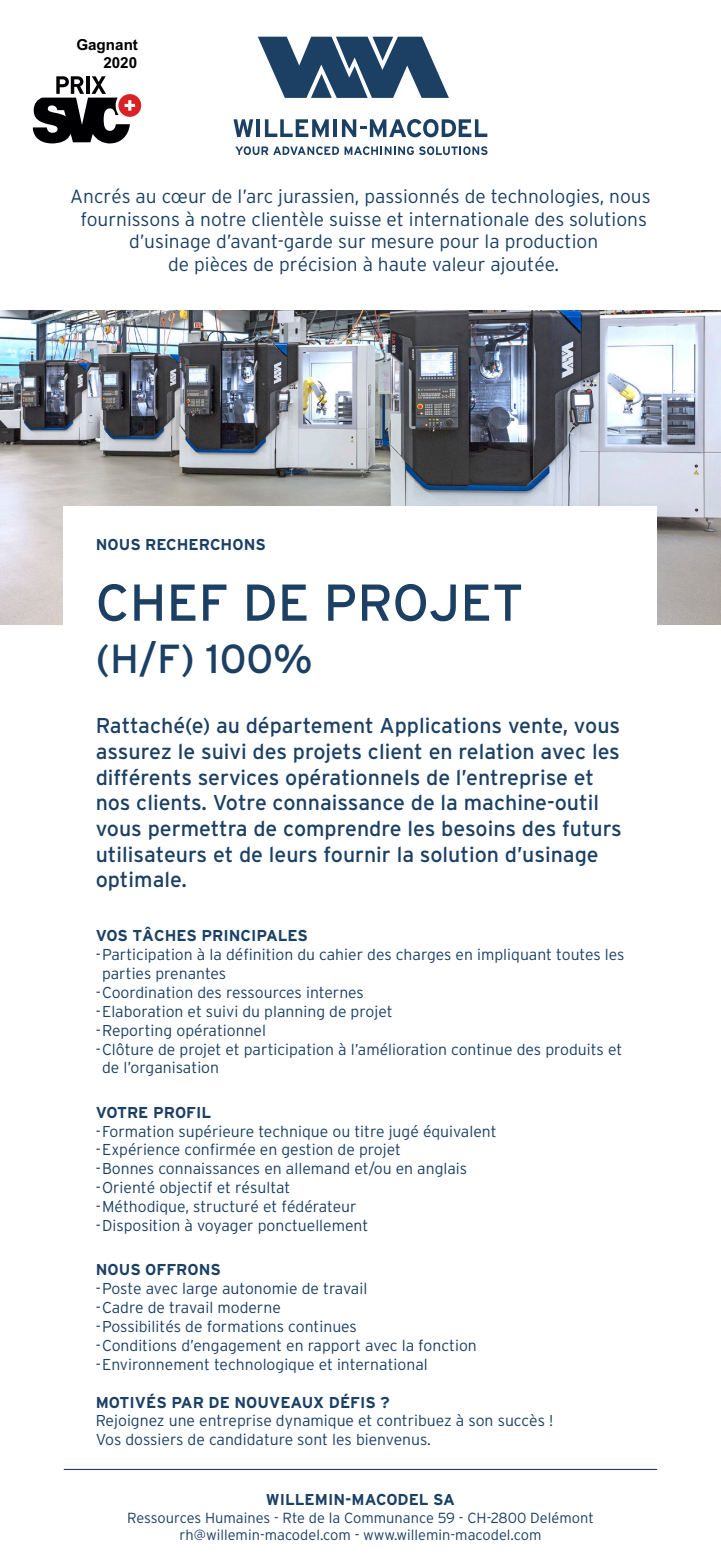
<style>
.page{position:relative;width:721px;height:1563px;background:#fff}
.page>*{position:absolute;margin:0;border:0;box-sizing:border-box;transform-origin:0 0}
.Titre_annonce{font:51.75px "Interstate";color:#1b4064}
.Titre_annonce-2{font:40.5px "Interstate";color:#1b4064}
.Texte_1{font:21.38px/25.7px "Interstate";color:#1b4064}
.Texte_2_justiifier{font:300 19.12px/22.9px "Interstate";color:#1b4064;text-align:center}
.Texte_2{font:300 15.75px/18.9px "Interstate";color:#1b4064}
.Texte_2-2{font:700 15.75px "Interstate";color:#1b4064}
.t1{font:700 15.3px/18.2px "Arial";color:#000002;text-align:right}
.Texte_2-3{font:300 14.62px "Interstate";color:#1b4064}
</style>
<div class="page">
<img style="left:0;top:310px;width:721px;height:314px">
<div style="left:64px;top:506px;width:593px;height:169px;background:#fff"></div>
<hr style="left:64px;top:1469px;width:593px;height:1px;background:#1b4064">
<svg style="left:235px;top:146px;width:252px;height:9px"></svg>
<svg style="left:233px;top:119px;width:20px;height:18px"></svg>
<hr style="left:256px;top:119px;width:4px;height:18px;background:#1b4064">
<svg style="left:265px;top:119px;width:64px;height:18px"></svg>
<hr style="left:333px;top:119px;width:4px;height:18px;background:#1b4064">
<svg style="left:342px;top:119px;width:145px;height:18px"></svg>
<svg style="left:258px;top:37px;width:191px;height:61px"></svg>
<div style="left:118px;top:94px;width:23px;height:23px;background:#da2128;border-radius:50%"></div>
<svg style="left:33px;top:76px;width:102px;height:67px"></svg>
<p class="t1" style="left:76px;top:35px;width:63px">Gagnant<br>2020</p>
<p class="Texte_2_justiifier" style="left:70px;top:184px;width:582px">Ancrés au cœur de l’arc jurassien, passionnés de technologies, nous fournissons à notre clientèle suisse et internationale des solutions d’usinage d’avant-garde sur mesure pour la production<br>de pièces de précision à haute valeur ajoutée.</p>
<p class="Texte_2-2" style="left:96px;top:536px;width:172px">NOUS RECHERCHONS</p>
<p class="Titre_annonce" style="left:96px;top:573px;width:429px">CHEF DE PROJET</p>
<p class="Titre_annonce-2" style="left:96px;top:635px;width:219px">(H/F) 100%</p>
<p class="Texte_1" style="left:96px;top:713px;width:528px">Rattaché(e) au département Applications vente, vous assurez le suivi des projets client en relation avec les différents services opérationnels de l’entreprise et nos clients. Votre connaissance de la machine-outil vous permettra de comprendre les besoins des futurs utilisateurs et de leurs fournir la solution d’usinage optimale.</p>
<p class="Texte_2-2" style="left:96px;top:927px;width:214px">VOS TÂCHES PRINCIPALES</p>
<p class="Texte_2" style="left:102px;top:945px;width:524px;text-indent:-6px">-Participation à la définition du cahier des charges en impliquant toutes les parties prenantes</p>
<p class="Texte_2" style="left:96px;top:982px;width:270px">-Coordination des ressources internes</p>
<p class="Texte_2" style="left:96px;top:1001px;width:298px">-Elaboration et suivi du planning de projet</p>
<p class="Texte_2" style="left:96px;top:1020px;width:172px">-Reporting opérationnel</p>
<p class="Texte_2" style="left:102px;top:1039px;width:521px;text-indent:-6px">-Clôture de projet et participation à l’amélioration continue des produits et de l’organisation</p>
<p class="Texte_2-2" style="left:96px;top:1103px;width:117px">VOTRE PROFIL</p>
<p class="Texte_2" style="left:96px;top:1121px;width:402px">-Formation supérieure technique ou titre jugé équivalent</p>
<p class="Texte_2" style="left:96px;top:1140px;width:307px">-Expérience confirmée en gestion de projet</p>
<p class="Texte_2" style="left:96px;top:1159px;width:373px">-Bonnes connaissances en allemand et/ou en anglais</p>
<p class="Texte_2" style="left:96px;top:1178px;width:196px">-Orienté objectif et résultat</p>
<p class="Texte_2" style="left:96px;top:1197px;width:262px">-Méthodique, structuré et fédérateur</p>
<p class="Texte_2" style="left:96px;top:1216px;width:274px">-Disposition à voyager ponctuellement</p>
<p class="Texte_2-2" style="left:96px;top:1261px;width:127px">NOUS OFFRONS</p>
<p class="Texte_2" style="left:96px;top:1279px;width:273px">-Poste avec large autonomie de travail</p>
<p class="Texte_2" style="left:96px;top:1298px;width:187px">-Cadre de travail moderne</p>
<p class="Texte_2" style="left:96px;top:1316px;width:263px">-Possibilités de formations continues</p>
<p class="Texte_2" style="left:96px;top:1335px;width:383px">-Conditions d’engagement en rapport avec la fonction</p>
<p class="Texte_2" style="left:96px;top:1354px;width:333px">-Environnement technologique et international</p>
<p class="Texte_2-2" style="left:96px;top:1393px;width:295px">MOTIVÉS PAR DE NOUVEAUX DÉFIS ?</p>
<p class="Texte_2" style="left:96px;top:1411px;width:459px">Rejoignez une entreprise dynamique et contribuez à son succès !</p>
<p class="Texte_2" style="left:96px;top:1430px;width:337px">Vos dossiers de candidature sont les bienvenus.</p>
<p class="Texte_2-2" style="left:266px;top:1490px;width:191px">WILLEMIN-MACODEL SA</p>
<p class="Texte_2-3" style="left:127px;top:1509px;width:468px">Ressources Humaines - Rte de la Communance 59 - CH-2800 Delémont</p>
<p class="Texte_2-3" style="left:179px;top:1526px;width:363px">rh@willemin-macodel.com - www.willemin-macodel.com</p>
</div>
